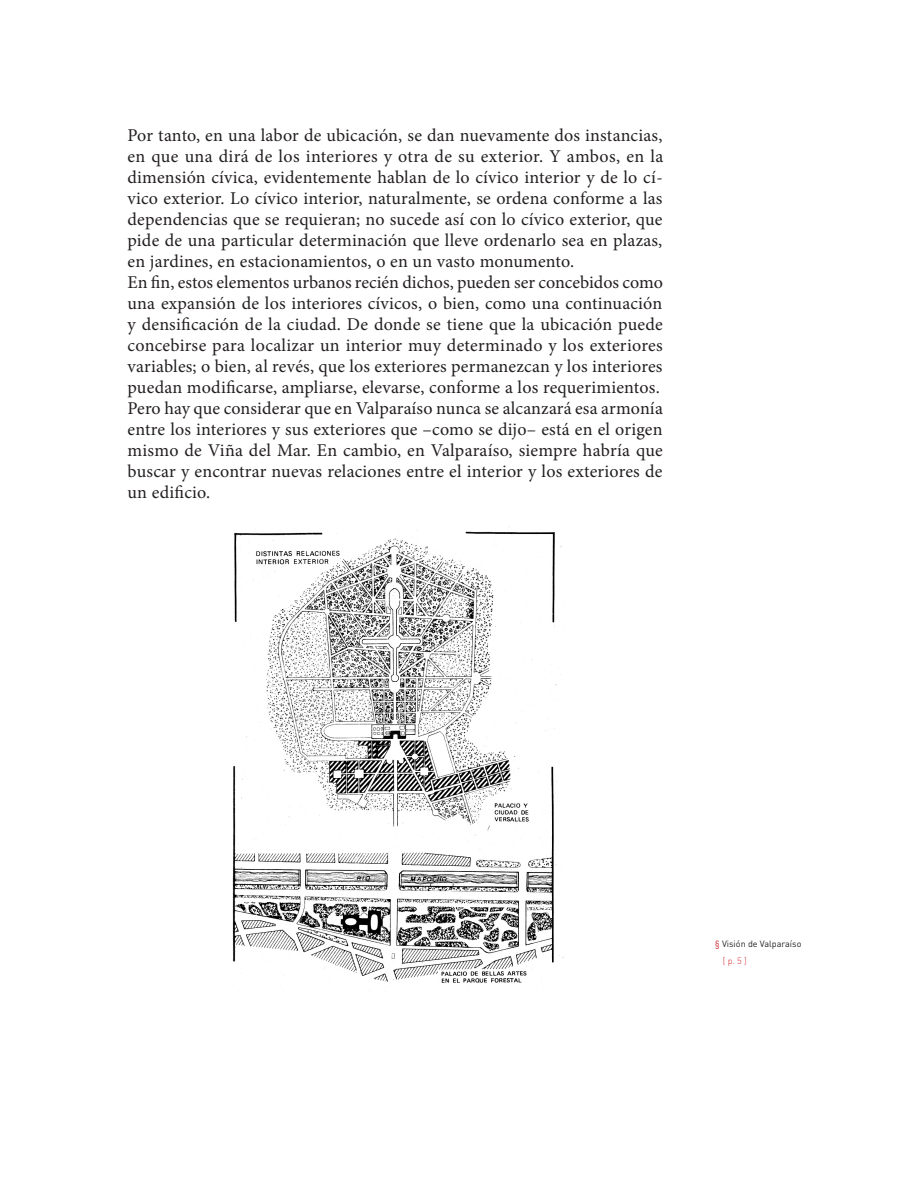
<style>
.page{position:relative;width:918px;height:1188px;background:#fff}
.page>*{position:absolute;margin:0;border:0;box-sizing:border-box;transform-origin:0 0}
.Normal_Sin{font:18px/21px "Minion Pro";letter-spacing:.01em;color:#231f20;text-align:justify}
.t1{font:9px "DIN Pro";color:#231f20}
.t2{font:300 9px "DIN Pro";color:#d1232a}
.s1{color:#d1232a}
</style>
<div class="page">
<img style="left:232px;top:526px;width:332px;height:457px">
<p class="Normal_Sin" style="left:128px;top:124px;width:537px">Por tanto, en una labor de ubicación, se dan nuevamente dos instancias, en que una dirá de los interiores y otra de su exterior. Y ambos, en la dimensión cívica, evidentemente hablan de lo cívico interior y de lo cí&shy;vico exterior. Lo cívico interior, naturalmente, se ordena conforme a las dependencias que se requieran; no sucede así con lo cívico exterior, que pide de una particular determinación que lleve ordenarlo sea en plazas, en jardines, en estacionamientos, o en un vasto monumento.</p>
<p class="Normal_Sin" style="left:128px;top:271px;width:537px">En fin, estos elementos urbanos recién dichos, pueden ser concebidos como una expansión de los interiores cívicos, o bien, como una continuación y densificación de la ciudad. De donde se tiene que la ubicación puede concebirse para localizar un interior muy determinado y los exteriores variables; o bien, al revés, que los exteriores permanezcan y los interiores puedan modificarse, ampliarse, elevarse, conforme a los requerimientos.</p>
<p class="Normal_Sin" style="left:128px;top:397px;width:537px">Pero hay que considerar que en Valparaíso nunca se alcanzará esa armonía entre los interiores y sus exteriores que –como se dijo– está en el origen mismo de Viña del Mar. En cambio, en Valparaíso, siempre habría que buscar y encontrar nuevas relaciones entre el interior y los exteriores de un edificio.</p>
<p class="t1" style="left:715px;top:937px;width:88px"><span class="s1">§</span> Visión de Valparaíso</p>
<p class="t2" style="left:723px;top:955px;width:25px">[ p. 5 ]</p>
</div>
